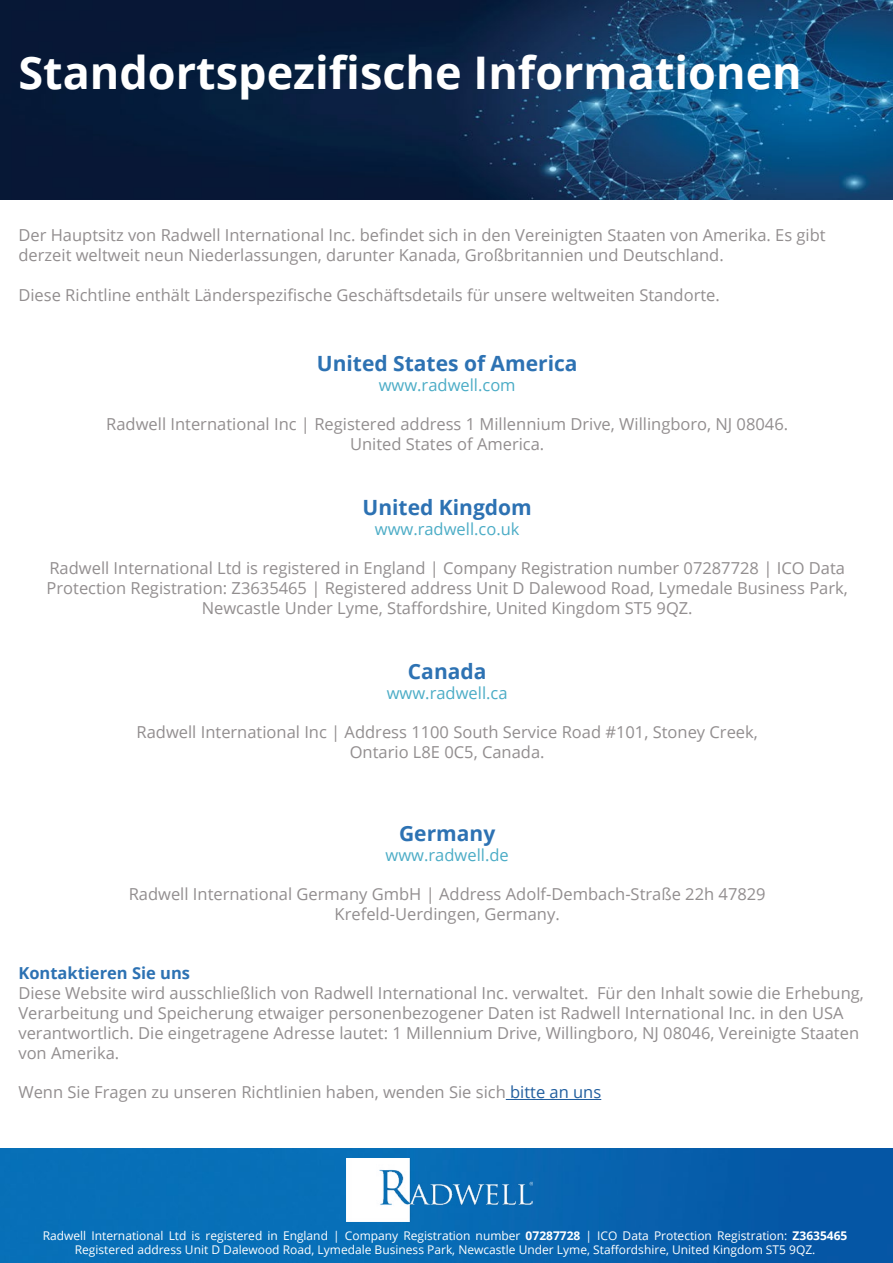
<style>
.page{position:relative;width:893px;height:1263px;background:#fff}
.page>*{position:absolute;margin:0;border:0;box-sizing:border-box;transform-origin:0 0}
.t1{font:700 45px "Open Sans";color:#fff}
.t2{font:700 21px "Open Sans";color:#2d72b3}
.t3{font:16.5px/19.8px "Open Sans";color:#928e8f;text-align:center}
.t4{font:16.5px "Open Sans";color:#4bacc6}
.t5{font:700 16.5px "Open Sans";color:#2d72b3}
.t6{font:12px/14.4px "Open Sans";color:#fff;text-align:center}
.s1{color:#215e9e}
.s2{font-weight:700}
</style>
<div class="page">
<img style="left:0;top:1148px;width:893px;height:115px">
<img style="left:346px;top:1158px;width:186px;height:64px">
<hr style="left:506px;top:1099px;width:95px;height:1px;background:#215e9e">
<img style="left:0;top:0;width:893px;height:200px">
<h1 class="t1" style="left:18px;top:41px;width:785px">Standortspezifische Informationen</h1>
<p class="t3" style="left:18px;top:225px;width:809px;text-align:left">Der Hauptsitz von Radwell International Inc. befindet sich in den Vereinigten Staaten von Amerika. Es gibt derzeit weltweit neun Niederlassungen, darunter Kanada, Großbritannien und Deutschland.</p>
<p class="t3" style="left:18px;top:284px;width:703px">Diese Richtline enthält Länderspezifische Geschäftsdetails für unsere weltweiten Standorte.</p>
<p class="t2" style="left:317px;top:348px;width:262px">United States of America</p>
<p class="t4" style="left:379px;top:373px;width:138px">www.radwell.com</p>
<p class="t3" style="left:106px;top:414px;width:683px">Radwell International Inc | Registered address 1 Millennium Drive, Willingboro, NJ 08046.<br>United States of America.</p>
<p class="t2" style="left:363px;top:492px;width:171px">United Kingdom</p>
<p class="t4" style="left:375px;top:517px;width:146px">www.radwell.co.uk</p>
<p class="t3" style="left:47px;top:558px;width:803px">Radwell International Ltd is registered in England | Company Registration number 07287728 | ICO Data<br>Protection Registration: Z3635465 | Registered address Unit D Dalewood Road, Lymedale Business Park,<br>Newcastle Under Lyme, Staffordshire, United Kingdom ST5 9QZ.</p>
<p class="t2" style="left:408px;top:656px;width:80px">Canada</p>
<p class="t4" style="left:387px;top:681px;width:122px">www.radwell.ca</p>
<p class="t3" style="left:137px;top:722px;width:623px">Radwell International Inc | Address 1100 South Service Road #101, Stoney Creek,<br>Ontario L8E 0C5, Canada.</p>
<p class="t2" style="left:399px;top:818px;width:98px">Germany</p>
<p class="t4" style="left:386px;top:843px;width:125px">www.radwell.de</p>
<p class="t3" style="left:129px;top:884px;width:638px">Radwell International Germany GmbH | Address Adolf-Dembach-Straße 22h 47829<br>Krefeld-Uerdingen, Germany.</p>
<p class="t5" style="left:18px;top:962px;width:173px">Kontaktieren Sie uns</p>
<p class="t3" style="left:18px;top:983px;width:847px;text-align:left">Diese Website wird ausschließlich von Radwell International Inc. verwaltet. Für den Inhalt sowie die Erhebung, Verarbeitung und Speicherung etwaiger personenbezogener Daten ist Radwell International Inc. in den USA verantwortlich. Die eingetragene Adresse lautet: 1 Millennium Drive, Willingboro, NJ 08046, Vereinigte Staaten von Amerika.</p>
<p class="t3" style="left:18px;top:1082px;width:584px">Wenn Sie Fragen zu unseren Richtlinien haben, wenden Sie sich <span class="s1">bitte an uns</span></p>
<p class="t6" style="left:43px;top:1228px;width:806px">Radwell International Ltd is registered in England | Company Registration number <span class="s2">07287728</span> | ICO Data Protection Registration: <span class="s2">Z3635465<br></span>Registered address Unit D Dalewood Road, Lymedale Business Park, Newcastle Under Lyme, Staffordshire, United Kingdom ST5 9QZ.</p>
</div>
